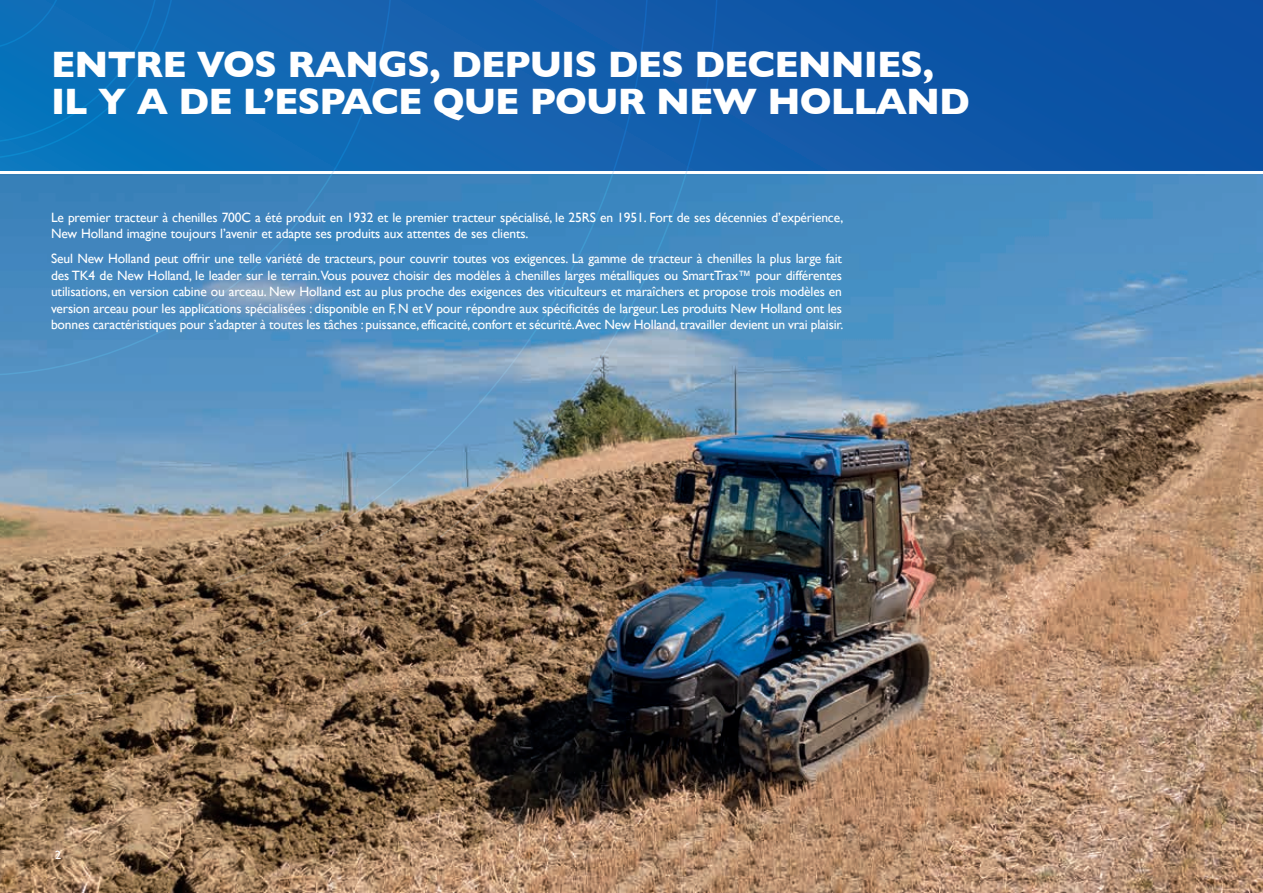
<style>
.page{position:relative;width:1263px;height:893px;background:#fff}
.page>*{position:absolute;margin:0;border:0;box-sizing:border-box;transform-origin:0 0}
.t1{font:700 37.5px/37.5px "Gill Sans";letter-spacing:-.025em;color:#fff}
.t2{font:13.5px/16.5px "Gill Sans";letter-spacing:-.01em;color:#fff}
.t3{font:12px "Gill Sans";color:#fff}
</style>
<div class="page">
<div style="left:0;top:0;width:1263px;height:170px;background:#0c54a6"></div>
<img style="left:0;top:174px;width:1263px;height:719px">
<img style="left:0;top:0;width:719px;height:702px">
<svg style="left:0;top:0;width:649px;height:632px;background:#637f96"></svg>
<svg style="left:0;top:0;width:393px;height:376px;background:#3880bc"></svg>
<div style="left:0;top:0;width:176px;height:159px;background:#0a70b9"></div>
<h1 class="t1" style="left:51px;top:45px;width:920px">ENTRE VOS RANGS, DEPUIS DES DECENNIES,<br>IL Y A DE L’ESPACE QUE POUR NEW HOLLAND</h1>
<p class="t2" style="left:51px;top:209px;width:794px">Le premier tracteur à chenilles 700C a été produit en 1932 et le premier tracteur spécialisé, le 25RS en 1951. Fort de ses décennies d’expérience,<br>New Holland imagine toujours l’avenir et adapte ses produits aux attentes de ses clients.</p>
<p class="t2" style="left:51px;top:250px;width:794px;text-align:justify">Seul New Holland peut offrir une telle variété de tracteurs, pour couvrir toutes vos exigences. La gamme de tracteur à chenilles la plus large fait des TK4 de New Holland, le leader sur le terrain. Vous pouvez choisir des modèles à chenilles larges métalliques ou SmartTrax™ pour différentes utilisations, en version cabine ou arceau. New Holland est au plus proche des exigences des viticulteurs et maraîchers et propose trois modèles en version arceau pour les applications spécialisées : disponible en F, N et V pour répondre aux spécificités de largeur. Les produits New Holland ont les bonnes caractéristiques pour s’adapter à toutes les tâches : puissance, efficacité, confort et sécurité.Avec New Holland, travailler devient un vrai plaisir.</p>
<p class="t3" style="left:55px;top:848px;width:7px">2</p>
</div>
